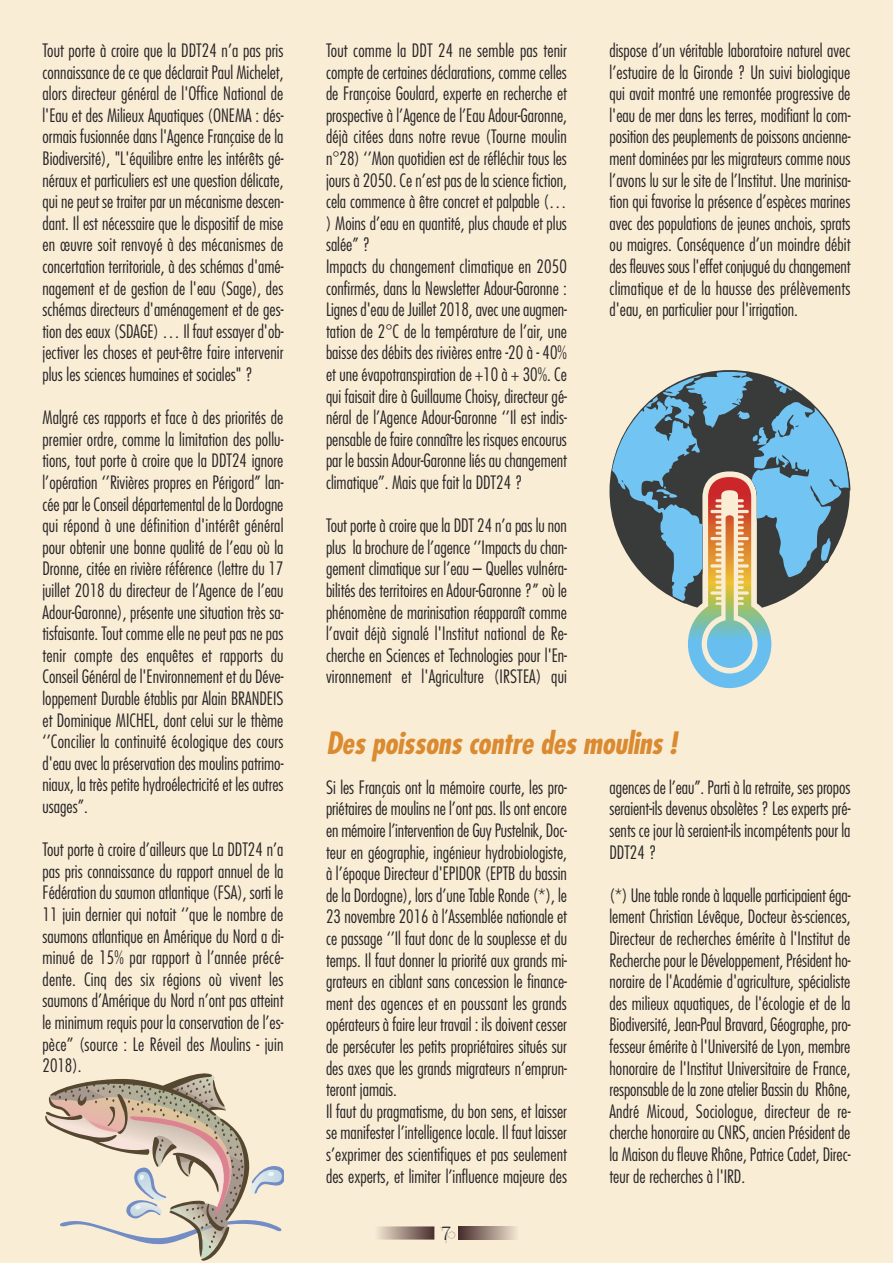
<style>
.page{position:relative;width:893px;height:1263px;background:#faedd6}
.page>*{position:absolute;margin:0;border:0;box-sizing:border-box;transform-origin:0 0}
.t1{font:italic 700 condensed 30px "Futura";letter-spacing:-.01em;color:#da8b31}
.t2{font:19.95px "Foglihten No 04";color:#272526}
.t3{font:300 condensed 18px/21.6px "Futura";color:#272526;text-align:justify}
</style>
<div class="page">
<svg style="left:459px;top:1226px;width:59px;height:13px"></svg>
<svg style="left:375px;top:1226px;width:59px;height:13px"></svg>
<svg style="left:45px;top:1073px;width:238px;height:188px;background:#dacdbb"></svg>
<svg style="left:609px;top:370px;width:241px;height:238px;background:#e2d7c3"></svg>
<svg style="left:612px;top:372px;width:237px;height:229px;background:#7896a4"></svg>
<svg style="left:702px;top:490px;width:55px;height:183px;background:#c8bfa0"></svg>
<p class="t3" style="left:43px;top:41px;width:242px">Tout porte à croire que la DDT24 n’a pas pris connaissance de ce que déclarait Paul Michelet, alors directeur général de l'Office National de l'Eau et des Milieux Aquatiques (ONEMA : dés&shy;ormais fusionnée dans l'Agence Française de la Biodiversité), "L'équilibre entre les intérêts gé&shy;néraux et particuliers est une question délicate, qui ne peut se traiter par un mécanisme descen&shy;dant. Il est nécessaire que le dispositif de mise en œuvre soit renvoyé à des mécanismes de concertation territoriale, à des schémas d'amé&shy;nagement et de gestion de l'eau (Sage), des schémas directeurs d'aménagement et de ges&shy;tion des eaux (SDAGE) … Il faut essayer d'ob&shy;jectiver les choses et peut-être faire intervenir plus les sciences humaines et sociales" ?</p>
<p class="t3" style="left:43px;top:408px;width:242px">Malgré ces rapports et face à des priorités de premier ordre, comme la limitation des pollu&shy;tions, tout porte à croire que la DDT24 ignore l’opération ‘’Rivières propres en Périgord’’ lan&shy;cée par le Conseil départemental de la Dordogne qui répond à une définition d'intérêt général pour obtenir une bonne qualité de l’eau où la Dronne, citée en rivière référence (lettre du 17 juillet 2018 du directeur de l’Agence de l’eau Adour-Garonne), présente une situation très sa&shy;tisfaisante. Tout comme elle ne peut pas ne pas tenir compte des enquêtes et rapports du Conseil Général de l'Environnement et du Déve&shy;loppement Durable établis par Alain BRANDEIS et Dominique MICHEL, dont celui sur le thème ‘’Concilier la continuité écologique des cours d'eau avec la préservation des moulins patrimo&shy;niaux, la très petite hydroélectricité et les autres usages’’.</p>
<p class="t3" style="left:43px;top:840px;width:242px">Tout porte à croire d’ailleurs que La DDT24 n’a pas pris connaissance du rapport annuel de la Fédération du saumon atlantique (FSA), sorti le 11 juin dernier qui notait ‘’que le nombre de saumons atlantique en Amérique du Nord a di&shy;minué de 15% par rapport à l’année précé&shy;dente. Cinq des six régions où vivent les saumons d’Amérique du Nord n’ont pas atteint le minimum requis pour la conservation de l’es&shy;pèce’’ (source : Le Réveil des Moulins - juin 2018).</p>
<p class="t3" style="left:326px;top:41px;width:242px;text-align:left">Tout comme la DDT 24 ne semble pas tenir compte de certaines déclarations, comme celles de Françoise Goulard, experte en recherche et prospective à l’Agence de l’Eau Adour-Garonne, déjà citées dans notre revue (Tourne moulin n°28) ‘’Mon quotidien est de réfléchir tous les jours à 2050. Ce n’est pas de la science fiction, cela commence à être concret et palpable (… ) Moins d’eau en quantité, plus chaude et plus salée’’ ?<br>Impacts du changement climatique en 2050 confirmés, dans la Newsletter Adour-Garonne :<br>Lignes d'eau de Juillet 2018, avec une augmen&shy;tation de 2°C de la température de l’air, une baisse des débits des rivières entre -20 à - 40% et une évapotranspiration de +10 à + 30%. Ce qui faisait dire à Guillaume Choisy, directeur gé&shy;néral de l’Agence Adour-Garonne ‘’Il est indis&shy;pensable de faire connaître les risques encourus par le bassin Adour-Garonne liés au changement climatique’’. Mais que fait la DDT24 ?</p>
<p class="t3" style="left:326px;top:516px;width:242px">Tout porte à croire que la DDT 24 n’a pas lu non plus la brochure de l’agence ‘’Impacts du chan&shy;gement climatique sur l’eau – Quelles vulnéra&shy;bilités des territoires en Adour-Garonne ?’’ où le phénomène de marinisation réapparaît comme l’avait déjà signalé l'Institut national de Re&shy;cherche en Sciences et Technologies pour l'En&shy;vironnement et l'Agriculture (IRSTEA) qui</p>
<p class="t3" style="left:609px;top:41px;width:242px">dispose d’un véritable laboratoire naturel avec l’estuaire de la Gironde ? Un suivi biologique qui avait montré une remontée progressive de l'eau de mer dans les terres, modifiant la com&shy;position des peuplements de poissons ancienne&shy;ment dominées par les migrateurs comme nous l’avons lu sur le site de l’Institut. Une marinisa&shy;tion qui favorise la présence d’espèces marines avec des populations de jeunes anchois, sprats ou maigres. Conséquence d’un moindre débit des fleuves sous l'effet conjugué du changement climatique et de la hausse des prélèvements d'eau, en particulier pour l'irrigation.</p>
<h1 class="t1" style="left:326px;top:730px;width:352px">Des poissons contre des moulins !</h1>
<p class="t3" style="left:326px;top:777px;width:242px;text-align:left">Si les Français ont la mémoire courte, les pro&shy;priétaires de moulins ne l’ont pas. Ils ont encore en mémoire l’intervention de Guy Pustelnik, Doc&shy;teur en géographie, ingénieur hydrobiologiste, à l’époque Directeur d'EPIDOR (EPTB du bassin de la Dordogne), lors d’une Table Ronde (*), le 23 novembre 2016 à l’Assemblée nationale et ce passage ‘’Il faut donc de la souplesse et du temps. Il faut donner la priorité aux grands mi&shy;grateurs en ciblant sans concession le finance&shy;ment des agences et en poussant les grands opérateurs à faire leur travail : ils doivent cesser de persécuter les petits propriétaires situés sur des axes que les grands migrateurs n’emprun&shy;teront jamais.<br>Il faut du pragmatisme, du bon sens, et laisser se manifester l’intelligence locale. Il faut laisser s’exprimer des scientifiques et pas seulement des experts, et limiter l’influence majeure des</p>
<p class="t3" style="left:609px;top:777px;width:242px">agences de l’eau’’. Parti à la retraite, ses propos seraient-ils devenus obsolètes ? Les experts pré&shy;sents ce jour là seraient-ils incompétents pour la DDT24 ?</p>
<p class="t3" style="left:609px;top:885px;width:242px">(*) Une table ronde à laquelle participaient éga&shy;lement Christian Lévêque, Docteur ès-sciences, Directeur de recherches émérite à l'Institut de Recherche pour le Développement, Président ho&shy;noraire de l'Académie d'agriculture, spécialiste des milieux aquatiques, de l'écologie et de la Biodiversité, Jean-Paul Bravard, Géographe, pro&shy;fesseur émérite à l'Université de Lyon, membre honoraire de l'Institut Universitaire de France, responsable de la zone atelier Bassin du Rhône, André Micoud, Sociologue, directeur de re&shy;cherche honoraire au CNRS, ancien Président de la Maison du fleuve Rhône, Patrice Cadet, Direc&shy;teur de recherches à l'IRD.</p>
<p class="t2" style="left:442px;top:1225px;width:11px">7</p>
</div>
